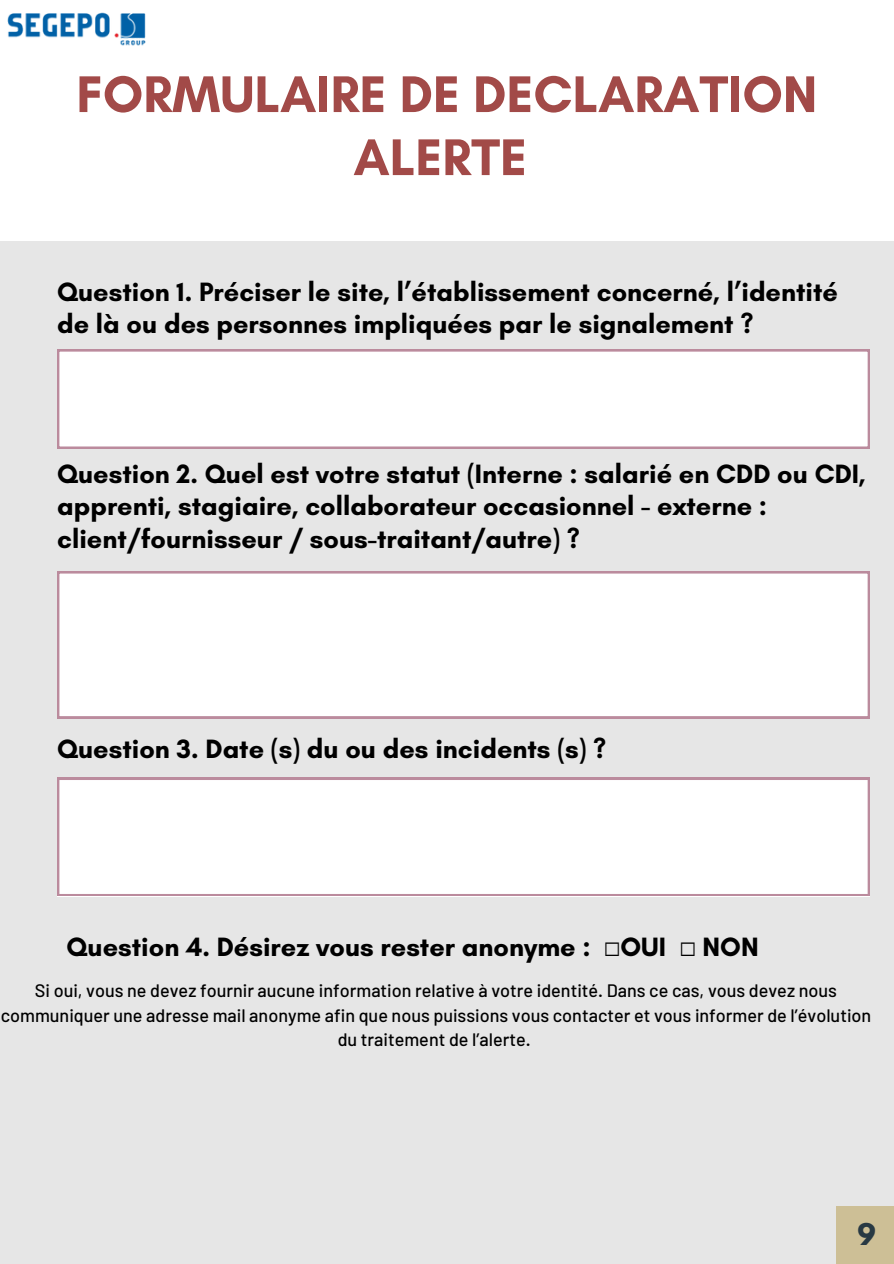
<style>
.page{position:relative;width:894px;height:1264px;background:#fff}
.page>*{position:absolute;margin:0;border:0;box-sizing:border-box;transform-origin:0 0}
.t1{font:700 52.5px/63px "Glacial Indifference";color:#a24a48;text-align:center}
.t2{font:700 27px/32.7px "Glacial Indifference";color:#000}
.t3{font:700 26.4px "League Spartan";color:#283943}
.t4{font:500 18px/24.8px "Barlow";color:#000;text-align:center}
.s1{font-family:"Free Mono";font-weight:400}
</style>
<div class="page">
<div style="left:0;top:0;width:893px;height:1263px;background:#e6e6e6"></div>
<div style="left:57px;top:349px;width:812px;height:99px;background:#fff"></div>
<div style="left:57px;top:571px;width:812px;height:147px;background:#fff"></div>
<div style="left:57px;top:777px;width:812px;height:119px;background:#fff"></div>
<div style="left:0;top:0;width:893px;height:241px;background:#fff"></div>
<img style="left:7px;top:12px;width:139px;height:34px">
<div style="left:836px;top:1206px;width:57px;height:57px;background:#cdbf96"></div>
<h2 class="t1" style="left:76px;top:62px;width:742px">FORMULAIRE DE DECLARATION<br>ALERTE</h2>
<p class="t2" style="left:57px;top:275px;width:782px">Question 1. Préciser le site, l’établissement concerné, l’identité de là ou des personnes impliquées par le signalement ?</p>
<h1 class="t2" style="left:57px;top:457px;width:810px">Question 2. Quel est votre statut (Interne : salarié en CDD ou CDI, apprenti, stagiaire, collaborateur occasionnel - externe : client/fournisseur / sous-traitant/autre) ?</h1>
<h2 class="t2" style="left:57px;top:731px;width:550px">Question 3. Date (s) du ou des incidents (s) ?</h2>
<h2 class="t2" style="left:67px;top:929px;width:693px">Question 4. Désirez vous rester anonyme : <span class="s1">☐</span>OUI <span class="s1">☐</span> NON</h2>
<p class="t4" style="left:1px;top:977px;width:871px">Si oui, vous ne devez fournir aucune information relative à votre identité. Dans ce cas, vous devez nous communiquer une adresse mail anonyme afin que nous puissions vous contacter et vous informer de l’évolution du traitement de l’alerte.</p>
<p class="t3" style="left:857px;top:1221px;width:20px">9</p>
</div>
